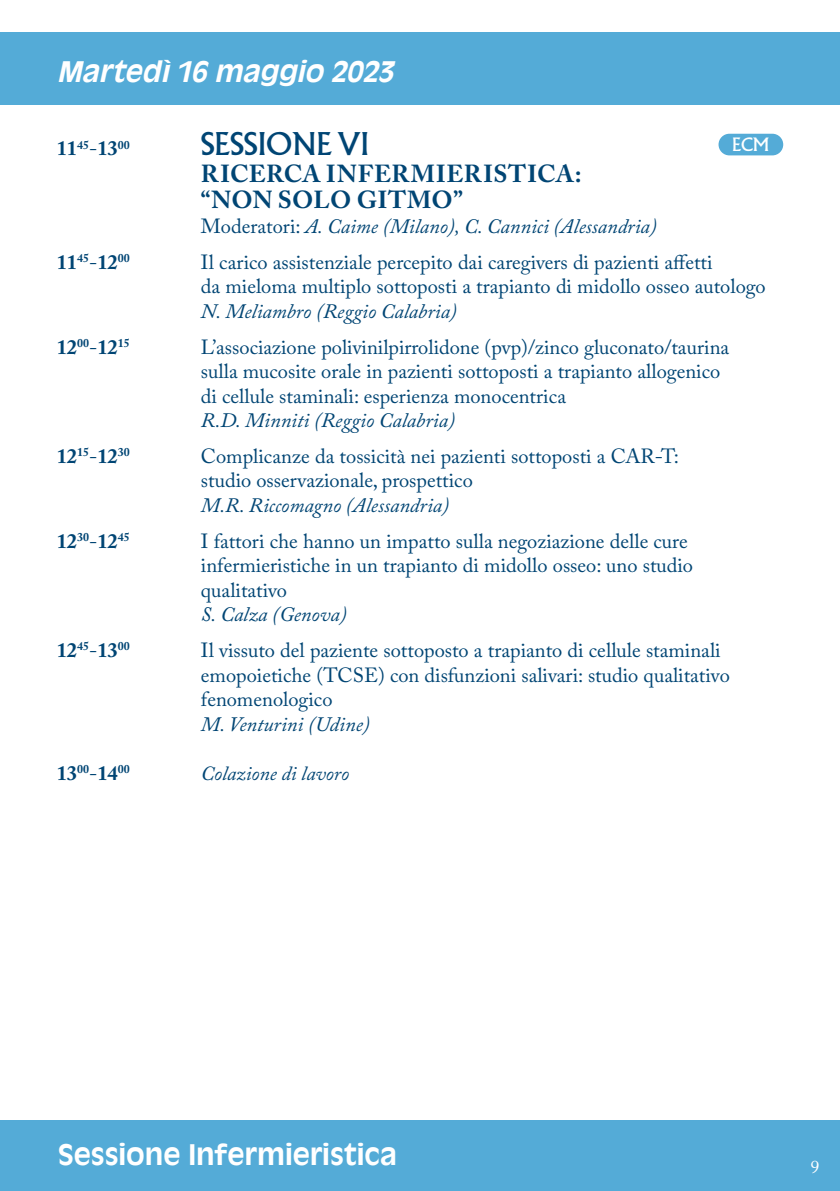
<style>
.page{position:relative;width:840px;height:1191px;background:#fff}
.page>*{position:absolute;margin:0;border:0;box-sizing:border-box;transform-origin:0 0}
.t1{font:30.6px "Albertus MT Std";color:#004574}
.t2{font:700 28px "Antique Olive Std";letter-spacing:-.005em;color:#fff}
.t3{font:italic 700 28px "Antique Olive Std";color:#fff}
.t4{font:700 24.4px/26.6px "Adobe Caslon Pro";letter-spacing:.02em;color:#004574}
.t5{font:20.4px/24.4px "Adobe Caslon Pro";color:#004574}
.t6{font:italic 20.4px "Adobe Caslon Pro";color:#004574}
.t7{font:700 20.4px "Adobe Caslon Pro";color:#004574}
.t8{font:italic 20px "Adobe Caslon Pro";color:#004574}
.t9{font:18px "Albertus MT Std";color:#fff}
.t10{font:18px "Adobe Caslon Pro";color:#fff}
.s1{font-weight:400}
.s2{font-style:normal}
</style>
<div class="page">
<div style="left:0;top:1120px;width:839px;height:71px;background:#54abd7"></div>
<div style="left:0;top:33px;width:839px;height:72px;background:#54abd7"></div>
<div style="left:718px;top:134px;width:64px;height:21px;background:#54abd7;border-radius:11px"></div>
<h2 class="t3" style="left:57px;top:55px;width:345px">Martedì 16 maggio 2023</h2>
<p class="t7" style="left:57px;top:136px;width:74px">11<sup>45</sup><span class="s1">-</span>13<sup>00</sup></p>
<h1 class="t1" style="left:201px;top:126px;width:170px">SESSIONE VI</h1>
<p class="t9" style="left:731px;top:134px;width:38px">ECM</p>
<p class="t4" style="left:201px;top:160px;width:382px">RICERCA INFERMIERISTICA: “NON SOLO GITMO”</p>
<p class="t6" style="left:201px;top:214px;width:457px"><span class="s2">Moderatori:</span> A. Caime (Milano), C. Cannici (Alessandria)</p>
<p class="t7" style="left:57px;top:250px;width:74px">11<sup>45</sup><span class="s1">-</span>12<sup>00</sup></p>
<p class="t5" style="left:201px;top:249px;width:566px">Il carico assistenziale percepito dai caregivers di pazienti affetti<br>da mieloma multiplo sottoposti a trapianto di midollo osseo autologo</p>
<p class="t6" style="left:201px;top:299px;width:257px">N. Meliambro (Reggio Calabria)</p>
<p class="t7" style="left:57px;top:335px;width:74px">12<sup>00</sup><span class="s1">-</span>12<sup>15</sup></p>
<p class="t5" style="left:201px;top:334px;width:529px">L’associazione polivinilpirrolidone (pvp)/zinco gluconato/taurina sulla mucosite orale in pazienti sottoposti a trapianto allogenico di cellule staminali: esperienza monocentrica</p>
<p class="t6" style="left:201px;top:408px;width:255px">R.D. Minniti (Reggio Calabria)</p>
<p class="t7" style="left:57px;top:444px;width:74px">12<sup>15</sup><span class="s1">-</span>12<sup>30</sup></p>
<p class="t5" style="left:201px;top:444px;width:479px">Complicanze da tossicità nei pazienti sottoposti a CAR-T: studio osservazionale, prospettico</p>
<p class="t6" style="left:201px;top:493px;width:250px">M.R. Riccomagno (Alessandria)</p>
<p class="t7" style="left:57px;top:529px;width:74px">12<sup>30</sup><span class="s1">-</span>12<sup>45</sup></p>
<p class="t5" style="left:201px;top:528px;width:493px">I fattori che hanno un impatto sulla negoziazione delle cure infermieristiche in un trapianto di midollo osseo: uno studio qualitativo</p>
<p class="t6" style="left:201px;top:602px;width:147px">S. Calza (Genova)</p>
<p class="t7" style="left:57px;top:638px;width:74px">12<sup>45</sup><span class="s1">-</span>13<sup>00</sup></p>
<p class="t5" style="left:201px;top:638px;width:530px">Il vissuto del paziente sottoposto a trapianto di cellule staminali emopoietiche (TCSE) con disfunzioni salivari: studio qualitativo fenomenologico</p>
<p class="t6" style="left:201px;top:711px;width:170px">M. Venturini (Udine)</p>
<p class="t7" style="left:57px;top:760px;width:74px">13<sup>00</sup><span class="s1">-</span>14<sup>00</sup></p>
<p class="t8" style="left:201px;top:761px;width:149px">Colazione di lavoro</p>
<h2 class="t2" style="left:58px;top:1137px;width:340px">Sessione Infermieristica</h2>
<p class="t10" style="left:809px;top:1155px;width:10px">9</p>
</div>
